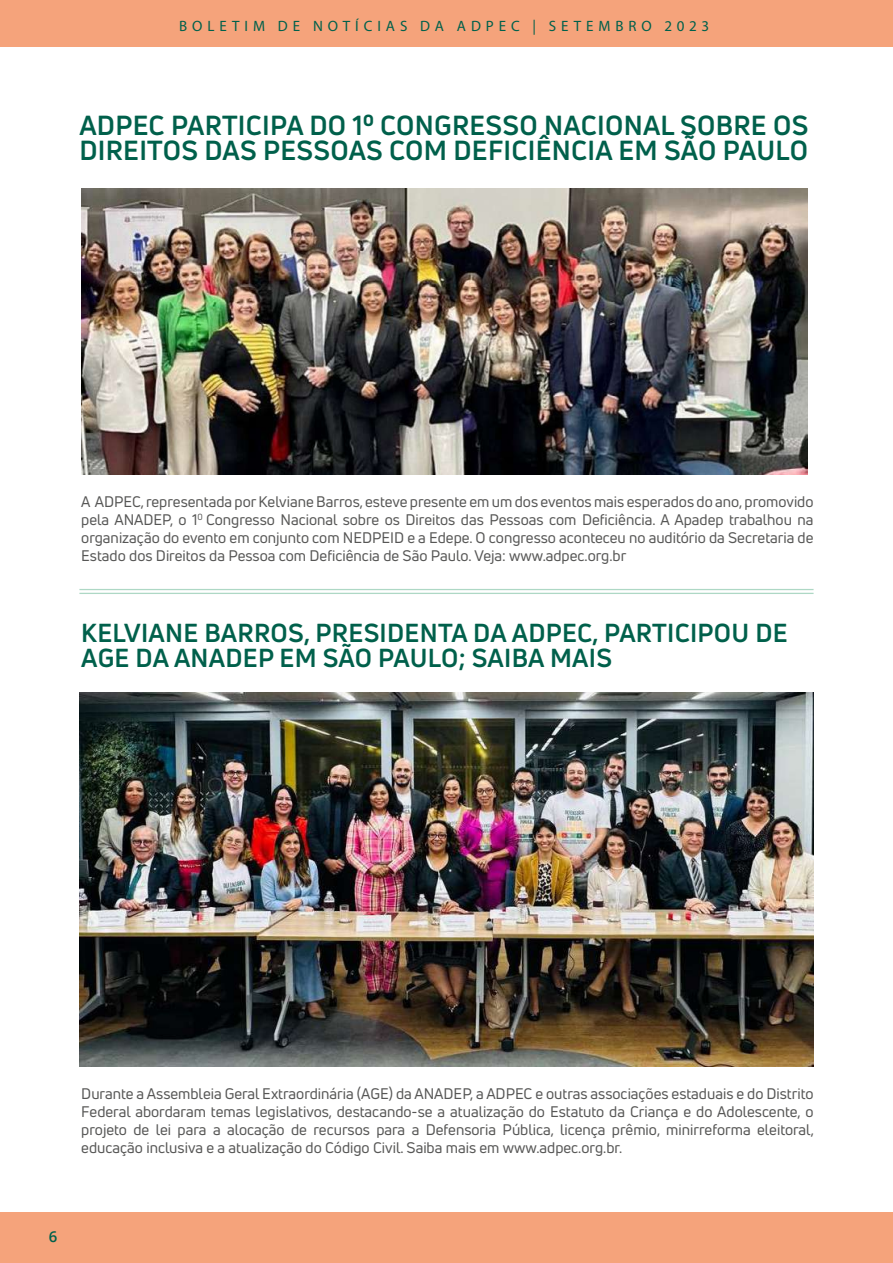
<style>
.page{position:relative;width:893px;height:1263px;background:#fff}
.page>*{position:absolute;margin:0;border:0;box-sizing:border-box;transform-origin:0 0}
.t1{font:700 27px/25.5px "Uni Neue";letter-spacing:.01em;color:#00604b}
.t2{font:700 25.5px/25.5px "Uni Neue";letter-spacing:.01em;color:#00604b}
.t3{font:15px/18px "Uni Neue";color:#575756;text-align:justify}
.t4{font:15px "Myriad Pro";letter-spacing:.33em;color:#00604b}
.t5{font:600 15px "Open Sans";color:#00604b}
</style>
<div class="page">
<div style="left:0;top:0;width:893px;height:47px;background:#f5a37b"></div>
<div style="left:0;top:1212px;width:893px;height:51px;background:#f5a37b"></div>
<img style="left:81px;top:188px;width:727px;height:286px">
<img style="left:79px;top:693px;width:734px;height:373px">
<hr style="left:79px;top:589px;width:734px;height:1px;background:#aed8c5">
<hr style="left:79px;top:593px;width:734px;height:1px;background:#aed8c5">
<p class="t4" style="left:179px;top:17px;width:532px">BOLETIM DE NOTÍCIAS DA ADPEC | SETEMBRO 2023</p>
<h1 class="t1" style="left:79px;top:112px;width:730px">ADPEC PARTICIPA DO 1<sup>O</sup> CONGRESSO NACIONAL SOBRE OS<br>DIREITOS DAS PESSOAS COM DEFICIÊNCIA EM SÃO PAULO</h1>
<p class="t3" style="left:81px;top:492px;width:734px">A ADPEC, representada por Kelviane Barros, esteve presente em um dos eventos mais esperados do ano, promovido pela ANADEP, o 1<sup>0</sup> Congresso Nacional sobre os Direitos das Pessoas com Deficiência. A Apadep trabalhou na organização do evento em conjunto com NEDPEID e a Edepe. O congresso aconteceu no auditório da Secretaria de Estado dos Direitos da Pessoa com Deficiência de São Paulo. Veja: www.adpec.org.br</p>
<h2 class="t2" style="left:81px;top:619px;width:708px">KELVIANE BARROS, PRESIDENTA DA ADPEC, PARTICIPOU DE<br>AGE DA ANADEP EM SÃO PAULO; SAIBA MAIS</h2>
<p class="t3" style="left:81px;top:1084px;width:734px">Durante a Assembleia Geral Extraordinária (AGE) da ANADEP, a ADPEC e outras associações estaduais e do Distrito Federal abordaram temas legislativos, destacando-se a atualização do Estatuto da Criança e do Adolescente, o projeto de lei para a alocação de recursos para a Defensoria Pública, licença prêmio, minirreforma eleitoral, educação inclusiva e a atualização do Código Civil. Saiba mais em www.adpec.org.br.</p>
<p class="t5" style="left:49px;top:1226px;width:10px">6</p>
</div>
